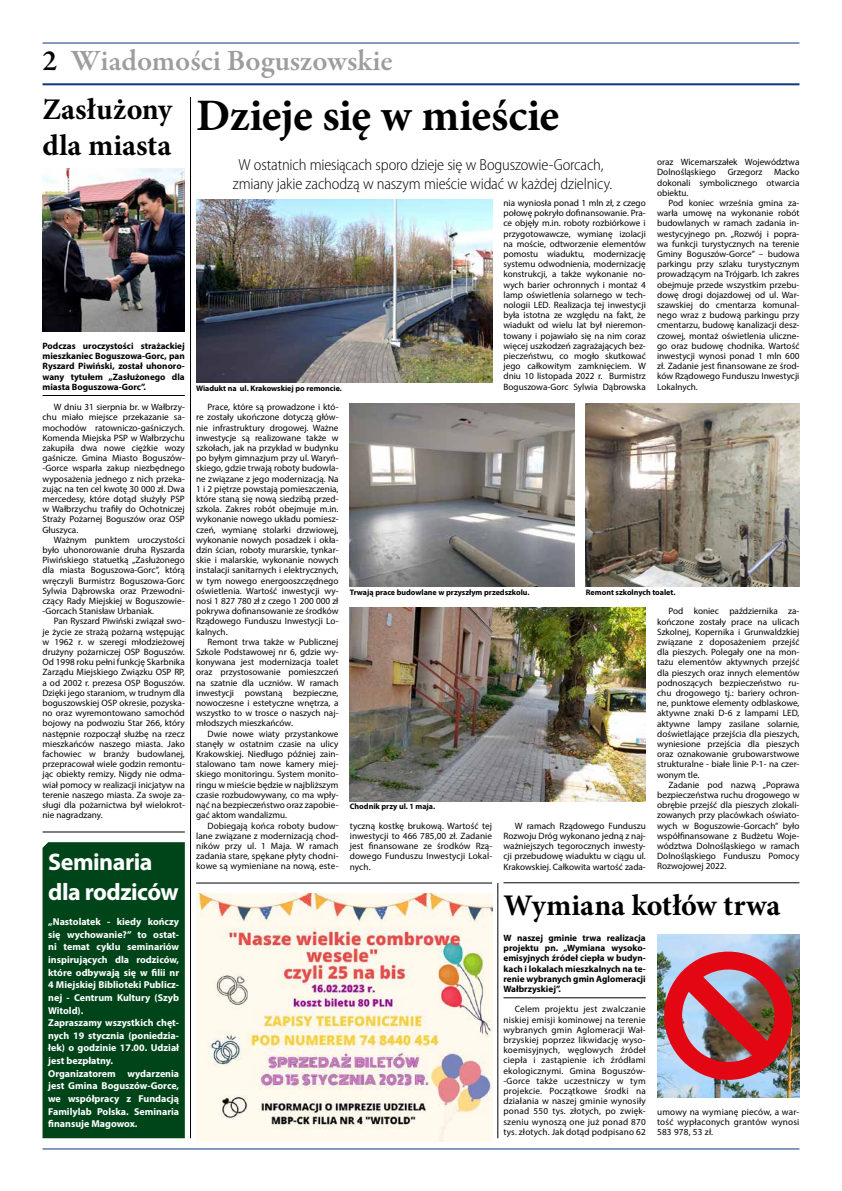
<style>
.page{position:relative;width:842px;height:1191px;background:#fff}
.page>*{position:absolute;margin:0;border:0;box-sizing:border-box;transform-origin:0 0}
.t1{font:700 45px "Minion Pro";letter-spacing:-.015em;color:#000}
.t2{font:700 30px/36px "Minion Pro";color:#000}
.t3{font:600 30px "Garamond Premr Pro";color:#9d9d9c}
.t4{font:700 24px/29.4px "Myriad Pro";letter-spacing:-.02em;color:#fff}
.t5{font:300 semi-condensed 16px/19.2px "Myriad Pro";letter-spacing:-.01em;color:#000;text-align:center}
.t6{font:700 10px/12.6px "Myriad Pro";color:#fff}
.t7{font:9.2px/10.2px "Myriad Pro";color:#000;text-align:justify}
.t8{font:700 9.2px/10.2px "Myriad Pro";color:#000;text-align:justify}
.t9{font:700 8px "Myriad Pro";color:#000}
.s1{color:#000}
</style>
<div class="page">
<hr style="left:43px;top:83px;width:756px;height:2px;background:#0e377b">
<hr style="left:43px;top:1148px;width:756px;height:1px;background:#0e377b">
<hr style="left:43px;top:43px;width:756px;height:1px;background:#0e377b">
<div style="left:43px;top:842px;width:142px;height:296px;background:#00451a"></div>
<img style="left:350px;top:403px;width:224px;height:184px">
<img style="left:196px;top:199px;width:296px;height:184px">
<img style="left:350px;top:607px;width:296px;height:194px">
<img style="left:586px;top:403px;width:213px;height:184px">
<hr style="left:190px;top:97px;width:1px;height:1041px;background:#000">
<hr style="left:43px;top:395px;width:142px;height:1px;background:#000">
<img style="left:43px;top:168px;width:142px;height:164px">
<hr style="left:43px;top:831px;width:142px;height:1px;background:#000">
<hr style="left:503px;top:997px;width:143px;height:1px;background:#000">
<img style="left:196px;top:893px;width:296px;height:248px">
<hr style="left:196px;top:882px;width:296px;height:1px;background:#000">
<hr style="left:503px;top:882px;width:296px;height:1px;background:#000">
<hr style="left:498px;top:883px;width:1px;height:255px;background:#000">
<img style="left:657px;top:934px;width:142px;height:163px">
<img style="left:664px;top:951px;width:128px;height:128px">
<h2 class="t3" style="left:43px;top:42px;width:352px"><span class="s1">2</span> Wiadomości Boguszowskie</h2>
<h2 class="t2" style="left:43px;top:91px;width:131px">Zasłużony dla miasta</h2>
<p class="t8" style="left:43px;top:340px;width:144px">Podczas uroczystości strażackiej mieszkaniec Boguszowa-Gorc, pan Ryszard Piwiński, został uhonoro&shy;wany tytułem „Zasłużonego dla miasta Boguszowa-Gorc”.</p>
<p class="t7" style="left:43px;top:402px;width:144px;text-indent:11px">W dniu 31 sierpnia br. w Wałbrzy&shy;chu miało miejsce przekazanie sa&shy;mochodów ratowniczo-gaśniczych.<br>Komenda Miejska PSP w Wałbrzychu zakupiła dwa nowe ciężkie wozy gaśnicze. Gmina Miasto Boguszów--Gorce wsparła zakup niezbędnego wyposażenia jednego z nich przeka&shy;zując na ten cel kwotę 30 000 zł. Dwa mercedesy, które dotąd służyły PSP w Wałbrzychu trafiły do Ochotniczej Straży Pożarnej Boguszów oraz OSP Głuszyca.</p>
<p class="t7" style="left:43px;top:534px;width:144px;text-indent:11px">Ważnym punktem uroczystości było uhonorowanie druha Ryszarda Piwińskiego statuetką „Zasłużonego dla miasta Boguszowa-Gorc”, którą wręczyli Burmistrz Boguszowa-Gorc Sylwia Dąbrowska oraz Przewodni&shy;czący Rady Miejskiej w Boguszowie--Gorcach Stanisław Urbaniak.</p>
<p class="t7" style="left:43px;top:616px;width:144px;text-indent:11px">Pan Ryszard Piwiński związał swo&shy;je życie ze strażą pożarną wstępując w 1962 r. w szeregi młodzieżowej drużyny pożarniczej OSP Boguszów.<br>Od 1998 roku pełni funkcję Skarbnika Zarządu Miejskiego Związku OSP RP, a od 2002 r. prezesa OSP Boguszów.<br>Dzięki jego staraniom, w trudnym dla boguszowskiej OSP okresie, pozyska&shy;no oraz wyremontowano samochód bojowy na podwoziu Star 266, który następnie rozpoczął służbę na rzecz mieszkańców naszego miasta. Jako fachowiec w branży budowlanej, przepracował wiele godzin remontu&shy;jąc obiekty remizy. Nigdy nie odma&shy;wiał pomocy w realizacji inicjatyw na terenie naszego miasta. Za swoje za&shy;sługi dla pożarnictwa był wielokrot&shy;nie nagradzany.</p>
<h3 class="t4" style="left:48px;top:847px;width:132px">Seminaria dla rodziców</h3>
<p class="t6" style="left:48px;top:915px;width:132px">„Nastolatek - kiedy kończy się wychowanie?” to ostat&shy;ni temat cyklu seminariów inspirujących dla rodziców, które odbywają się w filii nr<br>4 Miejskiej Biblioteki Publicz&shy;nej - Centrum Kultury (Szyb<br>Witold).<br>Zapraszamy wszystkich chęt&shy;nych 19 stycznia (poniedzia&shy;łek) o godzinie 17.00. Udział jest bezpłatny.<br>Organizatorem wydarzenia jest Gmina Boguszów-Gorce, we współpracy z Fundacją<br>Familylab Polska. Seminaria finansuje Magowox.</p>
<h1 class="t1" style="left:196px;top:84px;width:364px">Dzieje się w mieście</h1>
<h3 class="t5" style="left:233px;top:155px;width:381px">W ostatnich miesiącach sporo dzieje się w Boguszowie-Gorcach, zmiany jakie zachodzą w naszym mieście widać w każdej dzielnicy.</h3>
<p class="t7" style="left:657px;top:157px;width:144px">oraz Wicemarszałek Województwa<br>Dolnośląskiego</p>
<p class="t7" style="left:657px;top:167px;width:144px;text-indent:117px">Macko dokonali symbolicznego otwarcia obiektu.</p>
<p class="t7" style="left:657px;top:198px;width:144px;text-indent:11px">Pod koniec września gmina za&shy;warła umowę na wykonanie robót budowlanych w ramach zadania in&shy;westycyjnego pn. „Rozwój i popra&shy;wa funkcji turystycznych na terenie Gminy Boguszów-Gorce” – budowa parkingu przy szlaku turystycznym prowadzącym na Trójgarb. Ich zakres obejmuje przede wszystkim przebu&shy;dowę drogi dojazdowej od ul. War&shy;szawskiej do cmentarza komunal&shy;nego wraz z budową parkingu przy cmentarzu, budowę kanalizacji desz&shy;czowej, montaż oświetlenia uliczne&shy;go oraz budowę chodnika. Wartość inwestycji wynosi ponad 1 mln 600 zł. Zadanie jest finansowane ze środ&shy;ków Rządowego Funduszu Inwestycji Lokalnych.</p>
<p class="t7" style="left:728px;top:167px;width:36px">Grzegorz</p>
<p class="t7" style="left:503px;top:198px;width:144px">nia wyniosła ponad 1 mln zł, z czego połowę pokryło dofinansowanie. Pra&shy;ce objęły m.in. roboty rozbiórkowe i przygotowawcze, wymianę izolacji na moście, odtworzenie elementów pomostu wiaduktu, modernizację systemu odwodnienia, modernizację konstrukcji, a także wykonanie no&shy;wych barier ochronnych i montaż 4 lamp oświetlenia solarnego w tech&shy;nologii LED. Realizacja tej inwestycji była istotna ze względu na fakt, że wiadukt od wielu lat był nieremon&shy;towany i pojawiało się na nim coraz więcej uszkodzeń zagrażających bez&shy;pieczeństwu, co mogło skutkować jego całkowitym zamknięciem. W dniu 10 listopada 2022 r. Burmistrz</p>
<p class="t9" style="left:196px;top:383px;width:147px">Wiadukt na ul. Krakowskiej po remoncie.</p>
<p class="t7" style="left:503px;top:381px;width:144px">Boguszowa-Gorc Sylwia Dąbrowska</p>
<p class="t7" style="left:196px;top:402px;width:144px;text-indent:11px">Prace, które są prowadzone i któ&shy;re zostały ukończone dotyczą głów&shy;nie infrastruktury drogowej. Ważne inwestycje są realizowane także w szkołach, jak na przykład w budynku po byłym gimnazjum przy ul. Waryń&shy;skiego, gdzie trwają roboty budowla&shy;ne związane z jego modernizacją. Na 1 i 2 piętrze powstają pomieszczenia, które staną się nową siedzibą przed&shy;szkola. Zakres robót obejmuje m.in. wykonanie nowego układu pomiesz&shy;czeń, wymianę stolarki drzwiowej, wykonanie nowych posadzek i okła&shy;dzin ścian, roboty murarskie, tynkar&shy;skie i malarskie, wykonanie nowych instalacji sanitarnych i elektrycznych, w tym nowego energooszczędnego oświetlenia. Wartość inwestycji wy&shy;nosi 1 827 780 zł z czego 1 200 000 zł pokrywa dofinansowanie ze środków Rządowego Funduszu Inwestycji Lo&shy;kalnych.</p>
<p class="t7" style="left:196px;top:636px;width:144px;text-indent:11px">Remont trwa także w Publicznej Szkole Podstawowej nr 6, gdzie wy&shy;konywana jest modernizacja toalet oraz przystosowanie pomieszczeń na szatnie dla uczniów. W ramach inwestycji powstaną bezpieczne, nowoczesne i estetyczne wnętrza, a wszystko to w trosce o naszych naj&shy;młodszych mieszkańców.</p>
<p class="t7" style="left:196px;top:728px;width:144px;text-indent:11px">Dwie nowe wiaty przystankowe stanęły w ostatnim czasie na ulicy Krakowskiej. Niedługo później zain&shy;stalowano tam nowe kamery miej&shy;skiego monitoringu. System monito&shy;ringu w mieście będzie w najbliższym czasie rozbudowywany, co ma wpły&shy;nąć na bezpieczeństwo oraz zapobie&shy;gać aktom wandalizmu.</p>
<p class="t7" style="left:196px;top:820px;width:144px;text-indent:11px">Dobiegają końca roboty budow&shy;lane związane z modernizacją chod&shy;ników przy ul. 1 Maja. W ramach zadania stare, spękane płyty chodni&shy;kowe są wymieniane na nową, este-</p>
<p class="t9" style="left:350px;top:587px;width:181px">Trwają prace budowlane w przyszłym przedszkolu.</p>
<p class="t9" style="left:586px;top:587px;width:91px">Remont szkolnych toalet.</p>
<p class="t9" style="left:350px;top:801px;width:87px">Chodnik przy ul. 1 maja.</p>
<p class="t7" style="left:350px;top:820px;width:144px">tyczną kostkę brukową. Wartość tej inwestycji to 466 785,00 zł. Zadanie jest finansowane ze środków Rzą&shy;dowego Funduszu Inwestycji Lokal&shy;nych.</p>
<p class="t7" style="left:657px;top:606px;width:144px;text-indent:11px">Pod koniec października za&shy;kończone zostały prace na ulicach Szkolnej, Kopernika i Grunwaldzkiej związane z doposażeniem przejść dla pieszych. Polegały one na mon&shy;tażu elementów aktywnych przejść dla pieszych oraz innych elementów podnoszących bezpieczeństwo ru&shy;chu drogowego tj.: bariery ochron&shy;ne, punktowe elementy odblaskowe, aktywne znaki D-6 z lampami LED, aktywne lampy zasilane solarnie, doświetlające przejścia dla pieszych, wyniesione przejścia dla pieszych oraz oznakowanie grubowarstwowe strukturalne - białe linie P-1- na czer&shy;wonym tle.</p>
<p class="t7" style="left:657px;top:779px;width:144px;text-indent:11px">Zadanie pod nazwą „Poprawa bezpieczeństwa ruchu drogowego w obrębie przejść dla pieszych zlokali&shy;zowanych przy placówkach oświato&shy;wych w Boguszowie-Gorcach” było współfinansowane z Budżetu Woje&shy;wództwa Dolnośląskiego w ramach Dolnośląskiego Funduszu Pomocy Rozwojowej 2022.</p>
<p class="t7" style="left:503px;top:820px;width:144px;text-indent:11px">W ramach Rządowego Funduszu Rozwoju Dróg wykonano jedną z naj&shy;ważniejszych tegorocznych inwesty&shy;cji przebudowę wiaduktu w ciągu ul.<br>Krakowskiej. Całkowita wartość zada-</p>
<h2 class="t2" style="left:503px;top:887px;width:278px">Wymiana kotłów trwa</h2>
<p class="t8" style="left:503px;top:932px;width:144px">W naszej gminie trwa realizacja projektu pn. „Wymiana wysoko&shy;emisyjnych źródeł ciepła w budyn&shy;kach i lokalach mieszkalnych na te&shy;renie wybranych gmin Aglomeracji Wałbrzyskiej”.</p>
<p class="t7" style="left:503px;top:1004px;width:144px;text-indent:11px">Celem projektu jest zwalczanie niskiej emisji kominowej na terenie wybranych gmin Aglomeracji Wał&shy;brzyskiej poprzez likwidację wyso&shy;koemisyjnych, węglowych źródeł ciepła i zastąpienie ich źródłami ekologicznymi. Gmina Boguszów--Gorce także uczestniczy w tym projekcie. Początkowe środki na działania w naszej gminie wynosiły ponad 550 tys. złotych, po zwięk&shy;szeniu wynoszą one już ponad 870 tys. złotych. Jak dotąd podpisano 62</p>
<p class="t7" style="left:657px;top:1106px;width:144px">umowy na wymianę pieców, a war&shy;tość wypłaconych grantów wynosi 583 978, 53 zł.</p>
</div>
